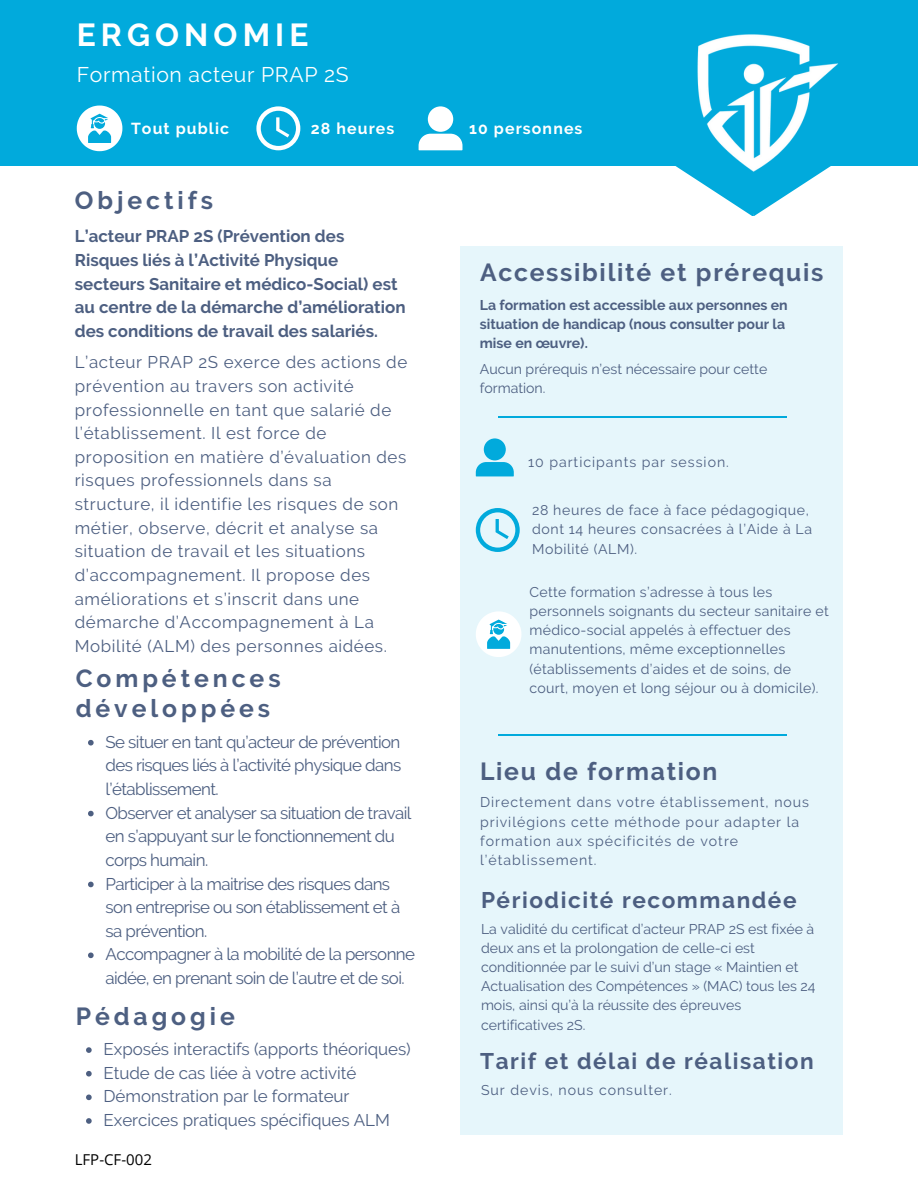
<style>
.page{position:relative;width:918px;height:1188px;background:#fff}
.page>*{position:absolute;margin:0;border:0;box-sizing:border-box;transform-origin:0 0}
.t1{font:700 31.8px "Raleway";letter-spacing:.16em;color:#fff}
.t2{font:700 24.75px/30.3px "Raleway";letter-spacing:.16em;color:#4d5f81}
.t3{font:700 24.75px "Raleway";letter-spacing:.07em;color:#4d5f81}
.t4{font:700 22.5px "Raleway";letter-spacing:.07em;color:#4d5f81}
.t5{font:21.15px "Raleway";letter-spacing:.03em;color:#fff}
.t6{font:16.95px/23.7px "Raleway";letter-spacing:.035em;color:#4d5f81}
.t7{font:16.95px/23.7px "Raleway";letter-spacing:-.035em;color:#4d5f81}
.t8{font:16.95px/23.7px "Raleway";color:#4d5f81;text-align:justify}
.t9{font:700 16.95px/23.7px "Raleway";color:#4d5f81}
.t10{font:700 15.9px "Raleway";letter-spacing:.07em;color:#fff}
.t11{font:15px "Open Sans";color:#000}
.t12{font:14.1px/19.2px "Raleway";color:#4d5f81}
.t13{font:14.1px/19.2px "Raleway";letter-spacing:.02em;color:#4d5f81}
.t14{font:14.1px/19.2px "Raleway";letter-spacing:.07em;color:#4d5f81}
.t15{font:700 14.1px/19.2px "Raleway";color:#4d5f81}
.t16{font:14.1px/19.2px "Raleway";letter-spacing:.045em;color:#4d5f81}
</style>
<div class="page">
<div style="left:0;top:0;width:918px;height:165px;background:#01aadc"></div>
<svg style="left:672px;top:165px;width:130px;height:51px"></svg>
<svg style="left:256px;top:106px;width:44px;height:44px"></svg>
<svg style="left:419px;top:106px;width:43px;height:44px"></svg>
<svg style="left:77px;top:106px;width:45px;height:45px"></svg>
<hr style="left:752px;top:172px;width:2px;height:42px;background:#01aadc">
<div style="left:461px;top:246px;width:382px;height:889px;background:#e6f6fb"></div>
<hr style="left:498px;top:416px;width:288px;height:1px;background:#01aadc">
<hr style="left:498px;top:734px;width:288px;height:1px;background:#01aadc">
<svg style="left:88px;top:740px;width:6px;height:6px"></svg>
<svg style="left:88px;top:811px;width:6px;height:5px"></svg>
<svg style="left:88px;top:882px;width:6px;height:5px"></svg>
<svg style="left:88px;top:953px;width:6px;height:5px"></svg>
<svg style="left:86px;top:1047px;width:6px;height:6px"></svg>
<svg style="left:86px;top:1071px;width:6px;height:6px"></svg>
<svg style="left:86px;top:1095px;width:6px;height:5px"></svg>
<svg style="left:86px;top:1118px;width:6px;height:6px"></svg>
<svg style="left:476px;top:611px;width:45px;height:46px"></svg>
<svg style="left:476px;top:508px;width:44px;height:44px"></svg>
<img style="left:680px;top:34px;width:164px;height:151px">
<svg style="left:476px;top:438px;width:38px;height:38px"></svg>
<p class="t1" style="left:77px;top:16px;width:233px">ERGONOMIE</p>
<h4 class="t5" style="left:77px;top:62px;width:273px">Formation acteur PRAP 2S</h4>
<p class="t10" style="left:131px;top:119px;width:100px">Tout public</p>
<h1 class="t10" style="left:311px;top:119px;width:85px">28 heures</h1>
<h3 class="t10" style="left:469px;top:119px;width:115px">10 personnes</h3>
<h4 class="t2" style="left:75px;top:185px;width:140px">Objectifs</h4>
<p class="t9" style="left:75px;top:224px;width:332px">L’acteur PRAP 2S (Prévention des Risques liés à l’Activité Physique secteurs Sanitaire et médico-Social) est au centre de la démarche d’amélioration des conditions de travail des salariés.</p>
<p class="t6" style="left:75px;top:350px;width:334px">L’acteur PRAP 2S exerce des actions de prévention au travers son activité professionnelle en tant que salarié de l’établissement. Il est force de proposition en matière d’évaluation des risques professionnels dans sa structure, il identifie les risques de son métier, observe, décrit et analyse sa situation de travail et les situations d’accompagnement. Il propose des améliorations et s’inscrit dans une démarche d’Accompagnement à La Mobilité (ALM) des personnes aidées.</p>
<p class="t2" style="left:76px;top:663px;width:206px">Compétences développées</p>
<p class="t8" style="left:106px;top:730px;width:297px">Se situer en tant qu’acteur de prévention des risques liés à l’activité physique dans l’établissement.</p>
<p class="t7" style="left:106px;top:801px;width:307px">Observer et analyser sa situation de travail en s’appuyant sur le fonctionnement du corps humain.</p>
<h2 class="t7" style="left:106px;top:872px;width:296px">Participer à la maitrise des risques dans son entreprise ou son établissement et à sa prévention.</h2>
<h4 class="t7" style="left:106px;top:943px;width:311px">Accompagner à la mobilité de la personne aidée, en prenant soin de l’autre et de soi.</h4>
<h5 class="t2" style="left:76px;top:1001px;width:161px">Pédagogie</h5>
<p class="t8" style="left:104px;top:1037px;width:309px">Exposés interactifs (apports théoriques)</p>
<p class="t8" style="left:104px;top:1061px;width:254px">Etude de cas liée à votre activité</p>
<p class="t8" style="left:104px;top:1085px;width:248px">Démonstration par le formateur</p>
<h2 class="t8" style="left:104px;top:1108px;width:288px">Exercices pratiques spécifiques ALM</h2>
<p class="t11" style="left:75px;top:1149px;width:79px">LFP-CF-002</p>
<p class="t3" style="left:480px;top:258px;width:345px">Accessibilité et prérequis</p>
<p class="t15" style="left:480px;top:295px;width:310px">La formation est accessible aux personnes en situation de handicap (nous consulter pour la mise en œuvre).</p>
<p class="t12" style="left:480px;top:359px;width:289px">Aucun prérequis n’est nécessaire pour cette formation.</p>
<p class="t14" style="left:528px;top:452px;width:202px">10 participants par session.</p>
<p class="t16" style="left:532px;top:501px;width:281px">28 heures de face à face pédagogique, dont 14 heures consacrées à l’Aide à La<br>Mobilité (ALM).</p>
<p class="t13" style="left:530px;top:583px;width:301px">Cette formation s’adresse à tous les personnels soignants du secteur sanitaire et médico-social appelés à effectuer des manutentions, même exceptionnelles (établissements d’aides et de soins, de court, moyen et long séjour ou à domicile).</p>
<p class="t3" style="left:480px;top:756px;width:239px">Lieu de formation</p>
<p class="t14" style="left:480px;top:793px;width:331px">Directement dans votre établissement, nous privilégions cette méthode pour adapter la formation aux spécificités de votre l’établissement.</p>
<p class="t4" style="left:481px;top:887px;width:317px">Périodicité recommandée</p>
<p class="t12" style="left:481px;top:919px;width:336px">La validité du certificat d’acteur PRAP 2S est fixée à deux ans et la prolongation de celle-ci est conditionnée par le suivi d’un stage « Maintien et Actualisation des Compétences » (MAC) tous les 24 mois, ainsi qu’à la réussite des épreuves certificatives 2S.</p>
<h2 class="t4" style="left:480px;top:1048px;width:335px">Tarif et délai de réalisation</h2>
<h4 class="t14" style="left:481px;top:1080px;width:192px">Sur devis, nous consulter.</h4>
</div>
